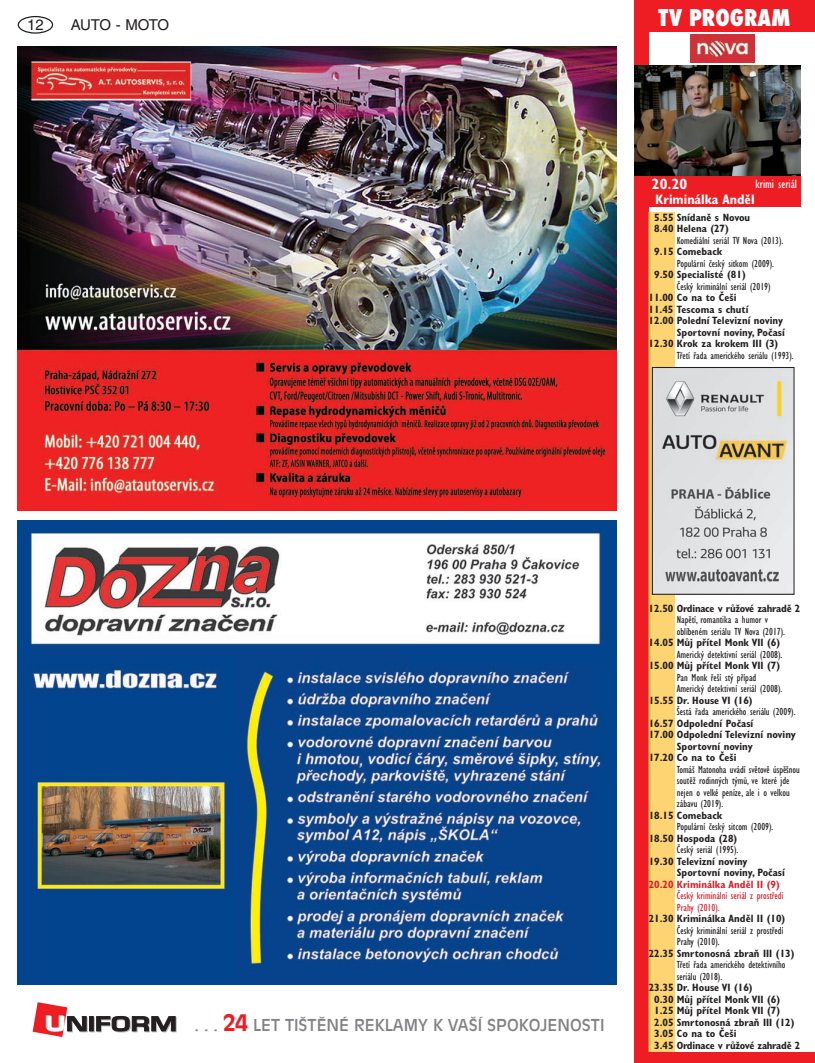
<style>
.page{position:relative;width:815px;height:1063px;background:#fff}
.page>*{position:absolute;margin:0;border:0;box-sizing:border-box;transform-origin:0 0}
.t1{font:800 condensed 22.5px "Futura";color:#fff}
.t2{font:16.25px "Antique Olive CE";color:#808285}
.t3{font:15px "Helvetica CE";letter-spacing:-.04em;color:#231f20}
.t4{font:700 condensed 15px "Gill Sans CE";color:#fff}
.t5{font:700 condensed 13.75px "Gill Sans CE";color:#fff}
.t6{font:condensed 12.5px "Gill Sans CE";color:#fff}
.t7{font:700 condensed 10.62px/11.5px "Gill Sans CE";color:#231f20}
.t8{font:condensed 10.62px/11.5px "Gill Sans CE";color:#231f20}
.t9{font:condensed 10.62px/11.5px "Gill Sans CE";color:#d1232a}
.t10{font:700 condensed 10.62px "Gill Sans CE";letter-spacing:-.02em;color:#231f20}
.t11{font:700 condensed 10.62px "Gill Sans CE";color:#d1232a}
.s1{font-weight:700;font-size:22.5px;color:#ee1d23}
</style>
<div class="page">
<div style="left:18px;top:16px;width:35px;height:18px;border:1px solid #231f20;border-radius:50%"></div>
<svg style="left:90px;top:1017px;width:5px;height:15px"></svg>
<svg style="left:89px;top:1016px;width:5px;height:15px"></svg>
<svg style="left:96px;top:1016px;width:81px;height:16px"></svg>
<svg style="left:33px;top:1002px;width:55px;height:35px"></svg>
<img style="left:18px;top:46px;width:599px;height:464px">
<div style="left:634px;top:0;width:181px;height:32px;background:#ee1d23"></div>
<div style="left:634px;top:175px;width:167px;height:32px;background:#ee1d23"></div>
<img style="left:691px;top:34px;width:64px;height:29px">
<div style="left:634px;top:0;width:14px;height:1063px;background:#ee1d23"></div>
<div style="left:634px;top:1052px;width:181px;height:11px;background:#ee1d23"></div>
<div style="left:648px;top:213px;width:27px;height:839px;background:#fdd472"></div>
<img style="left:634px;top:66px;width:167px;height:109px">
<img style="left:654px;top:369px;width:138px;height:224px">
<div style="left:652px;top:367px;width:142px;height:228px;border:1px solid #231f20"></div>
<img style="left:18px;top:521px;width:599px;height:464px">
<h3 class="t3" style="left:27px;top:16px;width:18px">12</h3>
<h3 class="t3" style="left:71px;top:16px;width:100px">AUTO - MOTO</h3>
<h1 class="t1" style="left:659px;top:2px;width:133px">TV PROGRAM</h1>
<h3 class="t4" style="left:652px;top:175px;width:37px">20.20</h3>
<p class="t5" style="left:656px;top:191px;width:101px">Kriminálka Anděl</p>
<p class="t6" style="left:756px;top:176px;width:43px">krimi seriál</p>
<p class="t7" style="left:654px;top:212px;width:98px">5.55 Snídaně s Novou<br>8.40 Helena (27)</p>
<p class="t8" style="left:677px;top:235px;width:108px">Komediální seriál TV Nova (2013).</p>
<p class="t7" style="left:654px;top:246px;width:70px">9.15 Comeback</p>
<p class="t8" style="left:677px;top:258px;width:99px">Populární český sitkom (2009).</p>
<p class="t7" style="left:654px;top:269px;width:93px">9.50 Specialisté (81)</p>
<p class="t8" style="left:677px;top:281px;width:95px">Český kriminální seriál (2019)</p>
<p class="t7" style="left:648px;top:292px;width:89px">11.00 Co na to Češi</p>
<p class="t7" style="left:648px;top:304px;width:102px">11.45 Tescoma s chutí</p>
<p class="t7" style="left:649px;top:315px;width:136px">12.00 Polední Televizní noviny</p>
<p class="t7" style="left:677px;top:327px;width:109px">Sportovní noviny, Počasí</p>
<p class="t7" style="left:649px;top:338px;width:131px">12.30 Krok za krokem III (3)</p>
<p class="t8" style="left:677px;top:350px;width:118px">Třetí řada amerického seriálu (1993).</p>
<h2 class="t2" style="left:195px;top:1016px;width:411px">. . . <span class="s1">24</span> LET TIŠTĚNÉ REKLAMY K VAŠÍ SPOKOJENOSTI</h2>
<p class="t10" style="left:648px;top:602px;width:153px">12.50 Ordinace v růžové zahradě 2</p>
<p class="t8" style="left:677px;top:614px;width:110px">Napětí, romantika a humor v oblíbeném seriálu TV Nova (2017).</p>
<p class="t7" style="left:649px;top:637px;width:133px">14.05 Můj přítel Monk VII (6)</p>
<p class="t8" style="left:677px;top:649px;width:107px">Americký detektivní seriál (2008).</p>
<p class="t7" style="left:649px;top:660px;width:133px">15.00 Můj přítel Monk VII (7)</p>
<p class="t8" style="left:677px;top:672px;width:107px">Pan Monk řeší stý případ<br>Americký detektivní seriál (2008).</p>
<p class="t7" style="left:649px;top:694px;width:105px">15.55 Dr. House VI (16)</p>
<p class="t8" style="left:677px;top:706px;width:120px">Šestá řada amerického seriálu (2009).</p>
<p class="t7" style="left:649px;top:717px;width:106px">16.57 Odpolední Počasí</p>
<p class="t7" style="left:649px;top:729px;width:149px">17.00 Odpolední Televizní noviny</p>
<p class="t7" style="left:677px;top:740px;width:78px">Sportovní noviny</p>
<p class="t7" style="left:649px;top:752px;width:89px">17.20 Co na to Češi</p>
<p class="t8" style="left:677px;top:763px;width:124px">Tomáš Matonoha uvádí světově úspěšnou soutěž rodinných týmů, ve které jde nejen o velké peníze, ale i o velkou zábavu (2019).</p>
<p class="t7" style="left:649px;top:809px;width:75px">18.15 Comeback</p>
<p class="t8" style="left:677px;top:821px;width:98px">Populární český sitcom (2009).</p>
<p class="t7" style="left:649px;top:832px;width:90px">18.50 Hospoda (28)</p>
<p class="t8" style="left:677px;top:844px;width:63px">Český seriál (1995).</p>
<p class="t7" style="left:677px;top:855px;width:109px;text-indent:-28px">19.30 Televizní noviny<br>Sportovní noviny, Počasí</p>
<p class="t11" style="left:649px;top:878px;width:133px">20.20 Kriminálka Anděl II (9)</p>
<p class="t9" style="left:677px;top:890px;width:108px">Český kriminální seriál z prostředí<br>Prahy (2010).</p>
<p class="t7" style="left:649px;top:913px;width:138px">21.30 Kriminálka Anděl II (10)</p>
<p class="t8" style="left:677px;top:924px;width:108px">Český kriminální seriál z prostředí<br>Prahy (2010).</p>
<p class="t7" style="left:649px;top:947px;width:147px">22.35 Smrtonosná zbraň III (13)</p>
<p class="t8" style="left:677px;top:959px;width:110px">Třetí řada amerického detektivního seriálu (2018).</p>
<p class="t7" style="left:654px;top:982px;width:148px;text-indent:-6px">23.35 Dr. House VI (16)<br>0.30 Můj přítel Monk VII (6)<br>1.25 Můj přítel Monk VII (7)<br>2.05 Smrtonosná zbraň III (12)<br>3.05 Co na to Češi<br>3.45 Ordinace v růžové zahradě 2</p>
</div>
